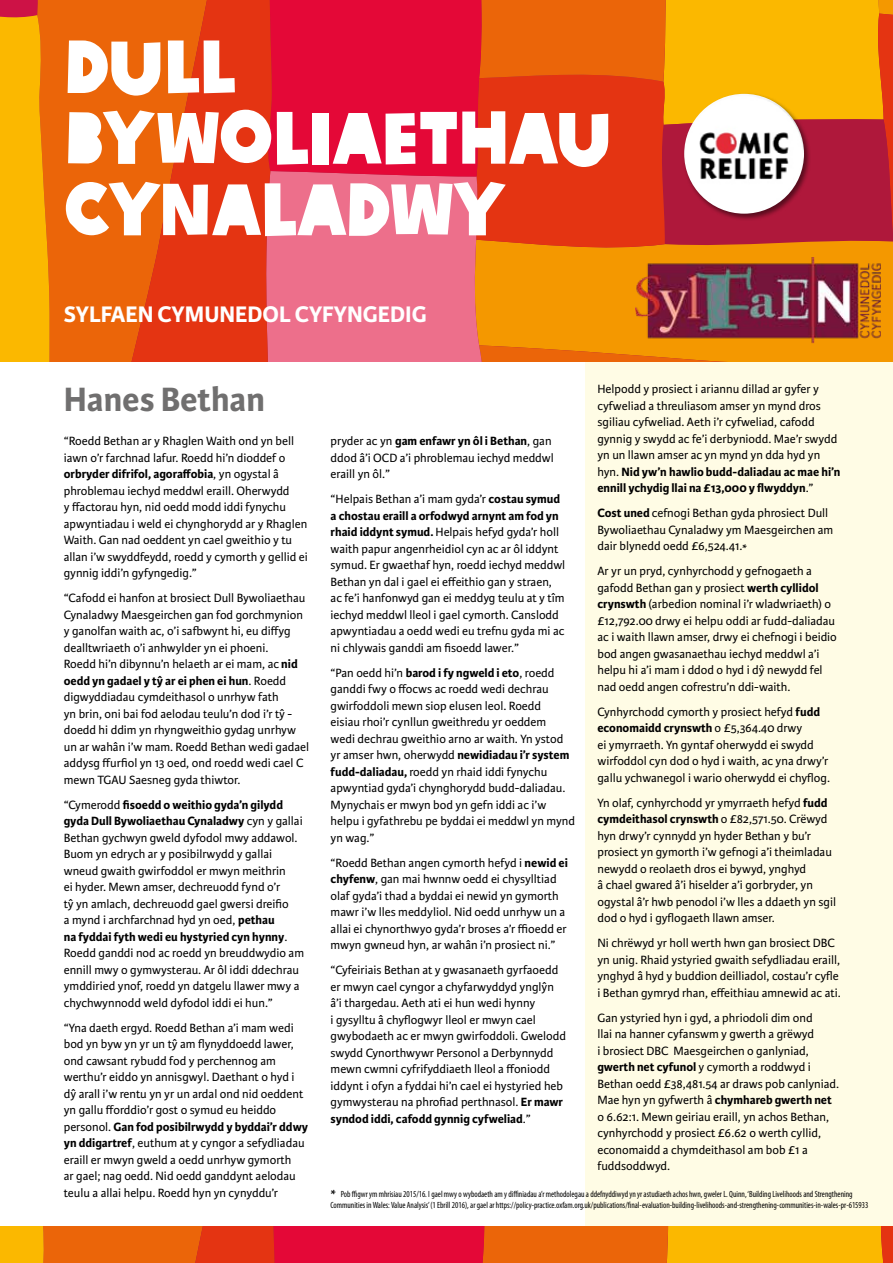
<style>
.page{position:relative;width:893px;height:1263px;background:#fff}
.page>*{position:absolute;margin:0;border:0;box-sizing:border-box;transform-origin:0 0}
.t1{font:72px/71.4px "Oxfam Global Headline";letter-spacing:-.02em;color:#fff;scale:.95 1}
.t2{font:700 36px "Karmina Sans";color:#706f6f}
.t3{font:700 24px "Karmina Sans";color:#fff}
.t4{font:12.75px/16.5px "Karmina Sans";color:#000}
.t5{font:condensed 9px/10.5px "Myriad Pro";color:#000;scale:.95 1}
.s1{font-weight:700}
.s2{font-family:"Karmina Sans";font-stretch:normal;font-size:15px}
</style>
<div class="page">
<div style="left:586px;top:345px;width:307px;height:918px;background:#fffce5"></div>
<div style="left:50px;top:0;width:46px;height:362px;background:#eb6509"></div>
<svg style="left:0;top:0;width:50px;height:362px;background:#f7a803"></svg>
<svg style="left:273px;top:0;width:620px;height:362px;background:#e7572f"></svg>
<svg style="left:96px;top:0;width:177px;height:362px;background:#e64910"></svg>
<svg style="left:0;top:1227px;width:893px;height:36px;background:#ed6212"></svg>
<div style="left:682px;top:92px;width:130px;height:129px;background:#000;opacity:.5"></div>
<img style="left:684px;top:94px;width:120px;height:120px;border-radius:60px">
<img style="left:636px;top:257px;width:244px;height:87px">
<h1 class="t1" style="left:64px;top:24px;width:579px">DULL<br>BYWOLIAETHAU<br>CYNALADWY</h1>
<h3 class="t3" style="left:64px;top:300px;width:365px">SYLFAEN CYMUNEDOL CYFYNGEDIG</h3>
<h2 class="t2" style="left:64px;top:378px;width:203px">Hanes Bethan</h2>
<p class="t4" style="left:64px;top:433px;width:245px">“Roedd Bethan ar y Rhaglen Waith ond yn bell iawn o’r farchnad lafur. Roedd hi’n dioddef o <span class="s1">orbryder difrifol, agoraffobia</span>, yn ogystal â phroblemau iechyd meddwl eraill. Oherwydd<br>y ffactorau hyn, nid oedd modd iddi fynychu apwyntiadau i weld ei chynghorydd ar y Rhaglen Waith. Gan nad oeddent yn cael gweithio y tu allan i’w swyddfeydd, roedd y cymorth y gellid ei gynnig iddi’n gyfyngedig.”</p>
<p class="t4" style="left:64px;top:590px;width:247px">“Cafodd ei hanfon at brosiect Dull Bywoliaethau Cynaladwy Maesgeirchen gan fod gorchmynion y ganolfan waith ac, o’i safbwynt hi, eu diffyg dealltwriaeth o’i anhwylder yn ei phoeni.<br>Roedd hi’n dibynnu’n helaeth ar ei mam, ac <span class="s1">nid oedd yn gadael y tŷ ar ei phen ei hun</span>. Roedd digwyddiadau cymdeithasol o unrhyw fath<br>yn brin, oni bai fod aelodau teulu’n dod i’r tŷ - doedd hi ddim yn rhyngweithio gydag unrhyw un ar wahân i’w mam. Roedd Bethan wedi gadael addysg ffurfiol yn 13 oed, ond roedd wedi cael C mewn TGAU Saesneg gyda thiwtor.</p>
<p class="t4" style="left:64px;top:797px;width:242px">“Cymerodd <span class="s1">fisoedd o weithio gyda’n gilydd gyda Dull Bywoliaethau Cynaladwy</span> cyn y gallai Bethan gychwyn gweld dyfodol mwy addawol.<br>Buom yn edrych ar y posibilrwydd y gallai wneud gwaith gwirfoddol er mwyn meithrin<br>ei hyder. Mewn amser, dechreuodd fynd o’r<br>tŷ yn amlach, dechreuodd gael gwersi dreifio<br>a mynd i archfarchnad hyd yn oed, <span class="s1">pethau<br>na fyddai fyth wedi eu hystyried cyn hynny</span>.<br>Roedd ganddi nod ac roedd yn breuddwydio am ennill mwy o gymwysterau. Ar ôl iddi ddechrau ymddiried ynof, roedd yn datgelu llawer mwy a chychwynnodd weld dyfodol iddi ei hun.”</p>
<p class="t4" style="left:64px;top:1020px;width:246px">“Yna daeth ergyd. Roedd Bethan a’i mam wedi bod yn byw yn yr un tŷ am flynyddoedd lawer, ond cawsant rybudd fod y perchennog am werthu’r eiddo yn annisgwyl. Daethant o hyd i dŷ arall i’w rentu yn yr un ardal ond nid oeddent yn gallu fforddio’r gost o symud eu heiddo personol. <span class="s1">Gan fod posibilrwydd y byddai’r ddwy yn ddigartref</span>, euthum at y cyngor a sefydliadau eraill er mwyn gweld a oedd unrhyw gymorth<br>ar gael; nag oedd. Nid oedd ganddynt aelodau teulu a allai helpu. Roedd hyn yn cynyddu’r</p>
<p class="t4" style="left:331px;top:433px;width:225px">pryder ac yn <span class="s1">gam enfawr yn ôl i Bethan</span>, gan ddod â’i OCD a’i phroblemau iechyd meddwl eraill yn ôl.”</p>
<p class="t4" style="left:331px;top:491px;width:236px">“Helpais Bethan a’i mam gyda’r <span class="s1">costau symud a chostau eraill a orfodwyd arnynt am fod yn rhaid iddynt symud.</span> Helpais hefyd gyda’r holl waith papur angenrheidiol cyn ac ar ôl iddynt symud. Er gwaethaf hyn, roedd iechyd meddwl Bethan yn dal i gael ei effeithio gan y straen, ac fe’i hanfonwyd gan ei meddyg teulu at y tîm iechyd meddwl lleol i gael cymorth. Canslodd apwyntiadau a oedd wedi eu trefnu gyda mi ac ni chlywais ganddi am fisoedd lawer.”</p>
<p class="t4" style="left:331px;top:665px;width:246px">“Pan oedd hi’n <span class="s1">barod i fy ngweld i eto</span>, roedd ganddi fwy o ffocws ac roedd wedi dechrau gwirfoddoli mewn siop elusen leol. Roedd<br>eisiau rhoi’r cynllun gweithredu yr oeddem<br>wedi dechrau gweithio arno ar waith. Yn ystod yr amser hwn, oherwydd <span class="s1">newidiadau i’r system fudd-daliadau,</span> roedd yn rhaid iddi fynychu apwyntiad gyda’i chynghorydd budd-daliadau.<br>Mynychais er mwyn bod yn gefn iddi ac i’w helpu i gyfathrebu pe byddai ei meddwl yn mynd yn wag.”</p>
<p class="t4" style="left:331px;top:855px;width:239px">“Roedd Bethan angen cymorth hefyd i <span class="s1">newid ei chyfenw</span>, gan mai hwnnw oedd ei chysylltiad olaf gyda’i thad a byddai ei newid yn gymorth mawr i’w lles meddyliol. Nid oedd unrhyw un a allai ei chynorthwyo gyda’r broses a’r ffioedd er mwyn gwneud hyn, ar wahân i’n prosiect ni.”</p>
<p class="t4" style="left:331px;top:962px;width:237px">“Cyfeiriais Bethan at y gwasanaeth gyrfaoedd er mwyn cael cyngor a chyfarwyddyd ynglŷn â’i thargedau. Aeth ati ei hun wedi hynny<br>i gysylltu â chyflogwyr lleol er mwyn cael gwybodaeth ac er mwyn gwirfoddoli. Gwelodd swydd Cynorthwywr Personol a Derbynnydd mewn cwmni cyfrifyddiaeth lleol a ffoniodd iddynt i ofyn a fyddai hi’n cael ei hystyried heb gymwysterau na phrofiad perthnasol. <span class="s1">Er mawr syndod iddi, cafodd gynnig cyfweliad</span>.”</p>
<p class="t4" style="left:597px;top:381px;width:245px">Helpodd y prosiect i ariannu dillad ar gyfer y cyfweliad a threuliasom amser yn mynd dros sgiliau cyfweliad. Aeth i’r cyfweliad, cafodd gynnig y swydd ac fe’i derbyniodd. Mae’r swydd yn un llawn amser ac yn mynd yn dda hyd yn hyn. <span class="s1">Nid yw’n hawlio budd-daliadau ac mae hi’n ennill ychydig llai na £13,000 y flwyddyn</span>.”</p>
<p class="t4" style="left:597px;top:505px;width:237px"><span class="s1">Cost uned</span> cefnogi Bethan gyda phrosiect Dull<br>Bywoliaethau Cynaladwy ym Maesgeirchen am dair blynedd oedd £6,524.41.*</p>
<p class="t4" style="left:597px;top:563px;width:241px">Ar yr un pryd, cynhyrchodd y gefnogaeth a gafodd Bethan gan y prosiect <span class="s1">werth cyllidol crynswth</span> (arbedion nominal i’r wladwriaeth) o £12,792.00 drwy ei helpu oddi ar fudd-daliadau ac i waith llawn amser, drwy ei chefnogi i beidio bod angen gwasanaethau iechyd meddwl a’i helpu hi a’i mam i ddod o hyd i dŷ newydd fel nad oedd angen cofrestru’n ddi-waith.</p>
<p class="t4" style="left:597px;top:704px;width:234px">Cynhyrchodd cymorth y prosiect hefyd <span class="s1">fudd economaidd crynswth</span> o £5,364.40 drwy<br>ei ymyrraeth. Yn gyntaf oherwydd ei swydd wirfoddol cyn dod o hyd i waith, ac yna drwy’r gallu ychwanegol i wario oherwydd ei chyflog.</p>
<p class="t4" style="left:597px;top:795px;width:240px">Yn olaf, cynhyrchodd yr ymyrraeth hefyd <span class="s1">fudd cymdeithasol crynswth</span> o £82,571.50. Crëwyd hyn drwy’r cynnydd yn hyder Bethan y bu’r prosiect yn gymorth i’w gefnogi a’i theimladau newydd o reolaeth dros ei bywyd, ynghyd<br>â chael gwared â’i hiselder a’i gorbryder, yn ogystal â’r hwb penodol i’w lles a ddaeth yn sgil dod o hyd i gyflogaeth llawn amser.</p>
<p class="t4" style="left:597px;top:935px;width:245px">Ni chrëwyd yr holl werth hwn gan brosiect DBC yn unig. Rhaid ystyried gwaith sefydliadau eraill, ynghyd â hyd y buddion deilliadol, costau’r cyfle i Bethan gymryd rhan, effeithiau amnewid ac ati.</p>
<p class="t4" style="left:597px;top:1010px;width:243px">Gan ystyried hyn i gyd, a phriodoli dim ond<br>llai na hanner cyfanswm y gwerth a grëwyd<br>i brosiect DBC Maesgeirchen o ganlyniad, <span class="s1">gwerth net cyfunol</span> y cymorth a roddwyd i Bethan oedd £38,481.54 ar draws pob canlyniad.<br>Mae hyn yn gyfwerth â <span class="s1">chymhareb gwerth net </span>o 6.62:1. Mewn geiriau eraill, yn achos Bethan, cynhyrchodd y prosiect £6.62 o werth cyllid, economaidd a chymdeithasol am bob £1 a fuddsoddwyd.</p>
<p class="t5" style="left:331px;top:1189px;width:568px"><span class="s2">*</span> Pob ffigwr ym mhrisiau 2015/16. I gael mwy o wybodaeth am y diffiniadau a’r methodolegau a ddefnyddiwyd yn yr astudiaeth achos hwn, gweler L. Quinn, ‘Building Livelihoods and Strengthening<br>Communities in Wales: Value Analysis’ (1 Ebrill 2016), ar gael ar https://policy-practice.oxfam.org.uk/publications/final-evaluation-building-livelihoods-and-strengthening-communities-in-wales-pr-615933</p>
</div>
